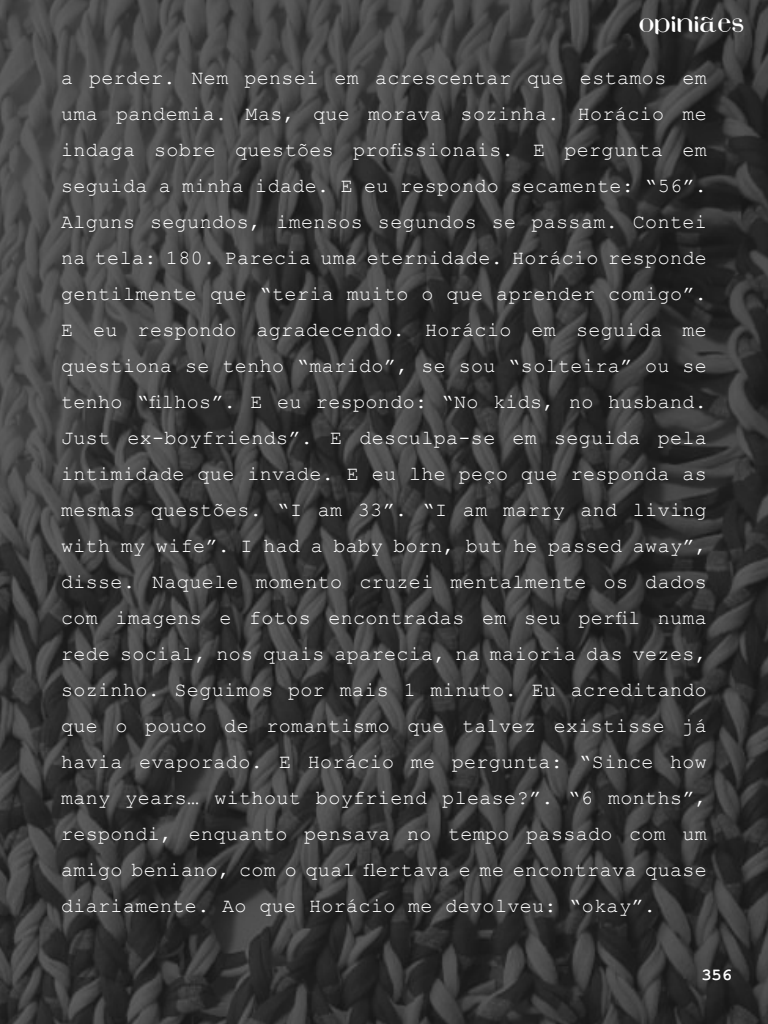
<style>
.page{position:relative;width:768px;height:1024px;background:#fff}
.page>*{position:absolute;margin:0;border:0;box-sizing:border-box;transform-origin:0 0}
.t1{font:21px "opiniaes";letter-spacing:.03em;color:#fff}
.mosaico_corpo{font:20px/36px "Courier New";letter-spacing:.02em;color:#fff;text-align:justify}
.t2{font:700 17px "Courier New";color:#fff}
</style>
<div class="page">
<img style="left:0;top:0;width:768px;height:1024px">
<p class="t1" style="left:639px;top:16px;width:106px">OPINIÃES</p>
<p class="mosaico_corpo" style="left:61px;top:59px;width:647px">a perder. Nem pensei em acrescentar que estamos em uma pandemia. Mas, que morava sozinha. Horácio me indaga sobre questões profissionais. E pergunta em seguida a minha idade. E eu respondo secamente: “56”.<br>Alguns segundos, imensos segundos se passam. Contei na tela: 180. Parecia uma eternidade. Horácio responde gentilmente que “teria muito o que aprender comigo”.<br>E eu respondo agradecendo. Horácio em seguida me questiona se tenho “marido”, se sou “solteira” ou se tenho “filhos”. E eu respondo: “No kids, no husband.<br>Just ex-boyfriends”. E desculpa-se em seguida pela intimidade que invade. E eu lhe peço que responda as mesmas questões. “I am 33”. “I am marry and living with my wife”. I had a baby born, but he passed away”, disse. Naquele momento cruzei mentalmente os dados com imagens e fotos encontradas em seu perfil numa rede social, nos quais aparecia, na maioria das vezes, sozinho. Seguimos por mais 1 minuto. Eu acreditando que o pouco de romantismo que talvez existisse já havia evaporado. E Horácio me pergunta: “Since how many years… without boyfriend please?”. “6 months”, respondi, enquanto pensava no tempo passado com um amigo beniano, com o qual flertava e me encontrava quase diariamente. Ao que Horácio me devolveu: “okay”.</p>
<p class="t2" style="left:701px;top:964px;width:32px">356</p>
</div>
